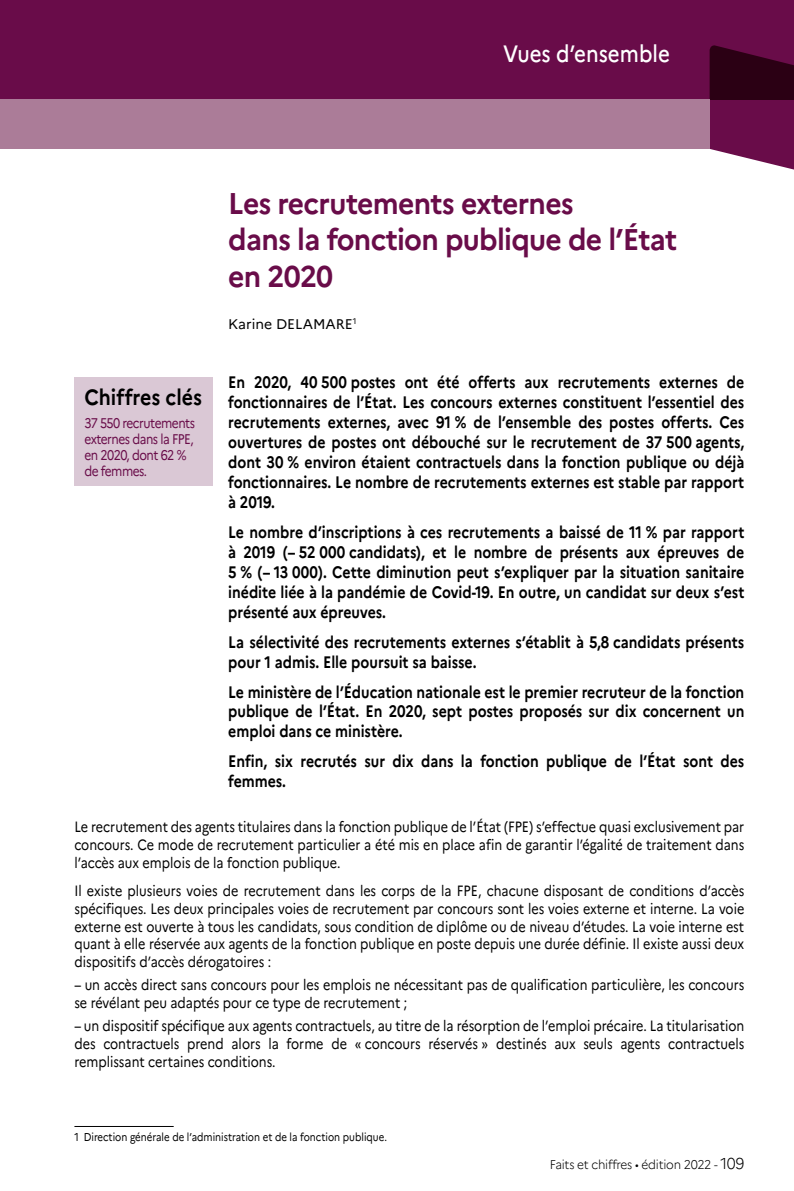
<style>
.page{position:relative;width:794px;height:1191px;background:#fff}
.page>*{position:absolute;margin:0;border:0;box-sizing:border-box;transform-origin:0 0}
._04_Titre_1_Retrait{font:700 29.93px/36.8px "Marianne";letter-spacing:-.025em;color:#690c49;scale:.94 1}
.t1{font:500 23.62px "Marianne";color:#fff;scale:.87 1}
._07_CC_Titre{font:700 22.05px "Marianne";color:#000;scale:.89 1}
._04_TC_Retrait{font:700 16.62px/19.9px "Marianne";color:#000;text-align:justify;scale:.85 1}
._04_TC{font:14.88px/17.8px "Marianne";color:#000;text-align:justify;scale:.85 1}
._04_TC_Enumération{font:14.88px/17.8px "Marianne";color:#000;scale:.85 1}
._04_TC_après_figure{font:14.88px/17.8px "Marianne";color:#000;text-align:justify;scale:.85 1}
._07_CC_TC{font:14px/15.8px "Marianne";letter-spacing:-.04em;color:#690c49;scale:.85 1}
._04_Signature{font:14px "Marianne";color:#000}
.t2{font:300 12.6px "Marianne";letter-spacing:-.02em;color:#000;scale:.94 1}
._04_Note{font:11.38px "Marianne";color:#000;scale:.85 1}
.s1{font-size:15.75px}
</style>
<div class="page">
<div style="left:0;top:0;width:794px;height:99px;background:#690c49"></div>
<svg style="left:709px;top:45px;width:85px;height:125px"></svg>
<div style="left:0;top:99px;width:709px;height:50px;background:#ab7c98"></div>
<hr style="left:74px;top:1126px;width:100px;height:1px;background:#000">
<div style="left:74px;top:377px;width:139px;height:108px;background:#dac8d5"></div>
<h2 class="t1" style="left:503px;top:39px;width:193px">Vues d’ensemble</h2>
<h3 class="_04_Titre_1_Retrait" style="left:228px;top:184px;width:479px">Les recrutements externes<br>dans la fonction publique de l’État en 2020</h3>
<p class="_04_Signature" style="left:228px;top:315px;width:130px">Karine DELAMARE<sup>1</sup></p>
<p class="_04_TC_Retrait" style="left:228px;top:372px;width:608px">En 2020, 40 500 postes ont été offerts aux recrutements externes de fonctionnaires de l’État. Les concours externes constituent l’essentiel des recrutements externes, avec 91 % de l’ensemble des postes offerts. Ces ouvertures de postes ont débouché sur le recrutement de 37 500 agents, dont 30 % environ étaient contractuels dans la fonction publique ou déjà fonctionnaires. Le nombre de recrutements externes est stable par rapport à 2019.</p>
<p class="_04_TC_Retrait" style="left:228px;top:522px;width:609px">Le nombre d’inscriptions à ces recrutements a baissé de 11 % par rapport à 2019 (– 52 000 candidats), et le nombre de présents aux épreuves de 5 % (– 13 000). Cette diminution peut s’expliquer par la situation sanitaire inédite liée à la pandémie de Covid-19. En outre, un candidat sur deux s’est présenté aux épreuves.</p>
<p class="_04_TC_Retrait" style="left:228px;top:632px;width:608px">La sélectivité des recrutements externes s’établit à 5,8 candidats présents pour 1 admis. Elle poursuit sa baisse.</p>
<p class="_04_TC_Retrait" style="left:228px;top:681px;width:609px">Le ministère de l’Éducation nationale est le premier recruteur de la fonction publique de l’État. En 2020, sept postes proposés sur dix concernent un emploi dans ce ministère.</p>
<p class="_04_TC_Retrait" style="left:228px;top:751px;width:608px">Enfin, six recrutés sur dix dans la fonction publique de l’État sont des femmes.</p>
<p class="_04_TC_après_figure" style="left:74px;top:818px;width:789px">Le recrutement des agents titulaires dans la fonction publique de l’État (FPE) s’effectue quasi exclusivement par concours. Ce mode de recrutement particulier a été mis en place afin de garantir l’égalité de traitement dans l’accès aux emplois de la fonction publique.</p>
<p class="_04_TC" style="left:74px;top:881px;width:789px">Il existe plusieurs voies de recrutement dans les corps de la FPE, chacune disposant de conditions d’accès spécifiques. Les deux principales voies de recrutement par concours sont les voies externe et interne. La voie externe est ouverte à tous les candidats, sous condition de diplôme ou de niveau d’études. La voie interne est quant à elle réservée aux agents de la fonction publique en poste depuis une durée définie. Il existe aussi deux dispositifs d’accès dérogatoires :</p>
<p class="_04_TC_Enumération" style="left:74px;top:976px;width:789px">– un accès direct sans concours pour les emplois ne nécessitant pas de qualification particulière, les concours se révélant peu adaptés pour ce type de recrutement ;</p>
<p class="_04_TC_Enumération" style="left:74px;top:1016px;width:789px;text-align:justify">– un dispositif spécifique aux agents contractuels, au titre de la résorption de l’emploi précaire. La titularisation des contractuels prend alors la forme de « concours réservés » destinés aux seuls agents contractuels remplissant certaines conditions.</p>
<p class="_07_CC_Titre" style="left:84px;top:384px;width:134px">Chiffres clés</p>
<p class="_07_CC_TC" style="left:84px;top:415px;width:132px">37 550 recrutements externes dans la FPE, en 2020, dont 62 % de femmes.</p>
<p class="_04_Note" style="left:74px;top:1130px;width:369px">1 Direction générale de l’administration et de la fonction publique.</p>
<p class="t2" style="left:550px;top:1157px;width:208px">Faits et chiffres • édition 2022 - <span class="s1">109</span></p>
</div>
